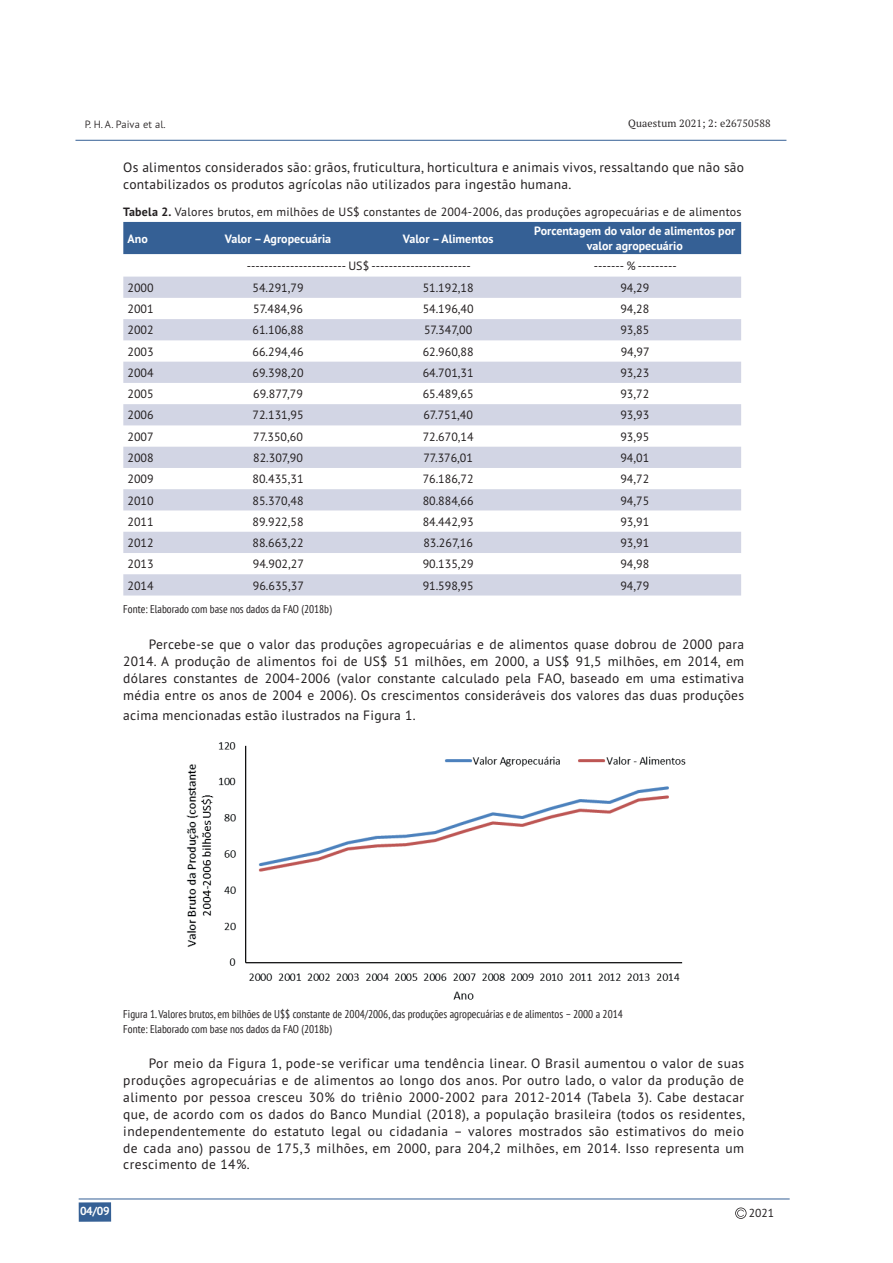
<style>
.page{position:relative;width:893px;height:1263px;background:#fff}
.page>*{position:absolute;margin:0;border:0;box-sizing:border-box;transform-origin:0 0}
.t1{font:13.5px/17px "PT Sans Pro";letter-spacing:.02em;color:#231f20;text-align:justify}
.t2{font:12px "PT Sans Pro";color:#231f20}
.t3{font:12px "PT Sans Pro";letter-spacing:.02em;color:#231f20}
.t4{font:700 12px/14.4px "PT Sans Pro";color:#fff;text-align:center}
.t5{font:11.7px "PT Sans Pro";color:#231f20}
.t6{font:700 11.55px "PT Sans Pro";color:#fff}
.t7{font:condensed 11.25px/15.1px "PT Sans";color:#231f20}
.t8{font:10.5px "PT Serif Pro";letter-spacing:.01em;color:#231f20}
.t9{font:300 10.5px "PT Sans Pro";letter-spacing:.01em;color:#231f20}
.s1{font-weight:700}
</style>
<div class="page">
<hr style="left:75px;top:140px;width:711px;height:1px;background:#356095">
<svg style="left:735px;top:1207px;width:11px;height:12px"></svg>
<hr style="left:79px;top:1199px;width:711px;height:1px;background:#356095">
<div style="left:79px;top:1202px;width:32px;height:20px;background:#356095"></div>
<div style="left:123px;top:222px;width:618px;height:32px;background:#356095"></div>
<svg style="left:123px;top:277px;width:618px;height:318px;fill:#d2d5e4"></svg>
<img style="left:186px;top:742px;width:500px;height:258px">
<p class="t9" style="left:85px;top:118px;width:83px">P. H. A. Paiva et al.</p>
<p class="t8" style="left:628px;top:117px;width:144px">Quaestum 2021; 2: e26750588</p>
<p class="t1" style="left:123px;top:158px;width:622px">Os alimentos considerados são: grãos, fruticultura, horticultura e animais vivos, ressaltando que não são contabilizados os produtos agrícolas não utilizados para ingestão humana.</p>
<p class="t3" style="left:123px;top:203px;width:620px"><span class="s1">Tabela 2.</span> Valores brutos, em milhões de US$ constantes de 2004-2006, das produções agropecuárias e de alimentos</p>
<p class="t4" style="left:128px;top:231px;width:22px">Ano</p>
<p class="t4" style="left:225px;top:231px;width:108px">Valor – Agropecuária</p>
<p class="t4" style="left:403px;top:231px;width:92px">Valor – Alimentos</p>
<p class="t4" style="left:534px;top:224px;width:203px">Porcentagem do valor de alimentos por valor agropecuário</p>
<p class="t2" style="left:247px;top:258px;width:225px">----------------------- US$ -----------------------</p>
<p class="t2" style="left:594px;top:258px;width:84px">------- % ---------</p>
<p class="t2" style="left:128px;top:280px;width:28px">2000</p>
<p class="t2" style="left:253px;top:280px;width:53px">54.291,79</p>
<p class="t2" style="left:423px;top:280px;width:53px">51.192,18</p>
<p class="t2" style="left:620px;top:280px;width:30px">94,29</p>
<p class="t2" style="left:128px;top:301px;width:28px">2001</p>
<p class="t2" style="left:253px;top:301px;width:51px">57.484,96</p>
<p class="t2" style="left:423px;top:301px;width:53px">54.196,40</p>
<p class="t2" style="left:620px;top:301px;width:30px">94,28</p>
<p class="t2" style="left:128px;top:322px;width:28px">2002</p>
<p class="t2" style="left:253px;top:322px;width:53px">61.106,88</p>
<p class="t2" style="left:424px;top:322px;width:50px">57.347,00</p>
<p class="t2" style="left:620px;top:322px;width:30px">93,85</p>
<p class="t2" style="left:128px;top:344px;width:28px">2003</p>
<p class="t2" style="left:253px;top:344px;width:53px">66.294,46</p>
<p class="t2" style="left:423px;top:344px;width:53px">62.960,88</p>
<p class="t2" style="left:621px;top:344px;width:30px">94,97</p>
<p class="t2" style="left:128px;top:365px;width:28px">2004</p>
<p class="t2" style="left:253px;top:365px;width:53px">69.398,20</p>
<p class="t2" style="left:423px;top:365px;width:53px">64.701,31</p>
<p class="t2" style="left:620px;top:365px;width:30px">93,23</p>
<p class="t2" style="left:128px;top:386px;width:28px">2005</p>
<p class="t2" style="left:253px;top:386px;width:51px">69.877,79</p>
<p class="t2" style="left:423px;top:386px;width:53px">65.489,65</p>
<p class="t2" style="left:620px;top:386px;width:30px">93,72</p>
<p class="t2" style="left:128px;top:407px;width:28px">2006</p>
<p class="t2" style="left:253px;top:407px;width:53px">72.131,95</p>
<p class="t2" style="left:423px;top:407px;width:51px">67.751,40</p>
<p class="t2" style="left:620px;top:407px;width:30px">93,93</p>
<p class="t2" style="left:128px;top:429px;width:28px">2007</p>
<p class="t2" style="left:253px;top:429px;width:51px">77.350,60</p>
<p class="t2" style="left:423px;top:429px;width:53px">72.670,14</p>
<p class="t2" style="left:620px;top:429px;width:30px">93,95</p>
<p class="t2" style="left:128px;top:450px;width:28px">2008</p>
<p class="t2" style="left:253px;top:450px;width:51px">82.307,90</p>
<p class="t2" style="left:423px;top:450px;width:51px">77.376,01</p>
<p class="t2" style="left:620px;top:450px;width:30px">94,01</p>
<p class="t2" style="left:128px;top:471px;width:28px">2009</p>
<p class="t2" style="left:253px;top:471px;width:53px">80.435,31</p>
<p class="t2" style="left:423px;top:471px;width:53px">76.186,72</p>
<p class="t2" style="left:620px;top:471px;width:30px">94,72</p>
<p class="t2" style="left:128px;top:492px;width:28px">2010</p>
<p class="t2" style="left:253px;top:492px;width:53px">85.370,48</p>
<p class="t2" style="left:423px;top:492px;width:53px">80.884,66</p>
<p class="t2" style="left:620px;top:492px;width:30px">94,75</p>
<p class="t2" style="left:128px;top:514px;width:28px">2011</p>
<p class="t2" style="left:253px;top:514px;width:53px">89.922,58</p>
<p class="t2" style="left:423px;top:514px;width:53px">84.442,93</p>
<p class="t2" style="left:620px;top:514px;width:30px">93,91</p>
<p class="t2" style="left:128px;top:535px;width:28px">2012</p>
<p class="t2" style="left:253px;top:535px;width:53px">88.663,22</p>
<p class="t2" style="left:423px;top:535px;width:51px">83.267,16</p>
<p class="t2" style="left:620px;top:535px;width:30px">93,91</p>
<p class="t2" style="left:128px;top:556px;width:28px">2013</p>
<p class="t2" style="left:253px;top:556px;width:53px">94.902,27</p>
<p class="t2" style="left:423px;top:556px;width:53px">90.135,29</p>
<p class="t2" style="left:620px;top:556px;width:30px">94,98</p>
<p class="t2" style="left:128px;top:578px;width:28px">2014</p>
<p class="t2" style="left:253px;top:578px;width:53px">96.635,37</p>
<p class="t2" style="left:423px;top:578px;width:53px">91.598,95</p>
<p class="t2" style="left:620px;top:578px;width:30px">94,79</p>
<p class="t7" style="left:123px;top:601px;width:210px">Fonte: Elaborado com base nos dados da FAO (2018b)</p>
<p class="t1" style="left:123px;top:635px;width:622px;text-indent:26px">Percebe-se que o valor das produções agropecuárias e de alimentos quase dobrou de 2000 para 2014. A produção de alimentos foi de US$ 51 milhões, em 2000, a US$ 91,5 milhões, em 2014, em dólares constantes de 2004-2006 (valor constante calculado pela FAO, baseado em uma estimativa média entre os anos de 2004 e 2006). Os crescimentos consideráveis dos valores das duas produções</p>
<p class="t1" style="left:123px;top:706px;width:294px">acima mencionadas estão ilustrados na Figura 1.</p>
<p class="t7" style="left:123px;top:1006px;width:501px">Figura 1. Valores brutos, em bilhões de U$$ constante de 2004/2006, das produções agropecuárias e de alimentos – 2000 a 2014<br>Fonte: Elaborado com base nos dados da FAO (2018b)</p>
<p class="t1" style="left:123px;top:1054px;width:623px;text-indent:26px">Por meio da Figura 1, pode-se verificar uma tendência linear. O Brasil aumentou o valor de suas produções agropecuárias e de alimentos ao longo dos anos. Por outro lado, o valor da produção de alimento por pessoa cresceu 30% do triênio 2000-2002 para 2012-2014 (Tabela 3). Cabe destacar que, de acordo com os dados do Banco Mundial (2018), a população brasileira (todos os residentes, independentemente do estatuto legal ou cidadania – valores mostrados são estimativos do meio de cada ano) passou de 175,3 milhões, em 2000, para 204,2 milhões, em 2014. Isso representa um crescimento de 14%.</p>
<p class="t6" style="left:80px;top:1203px;width:31px">04/09</p>
<p class="t5" style="left:749px;top:1206px;width:27px">2021</p>
</div>
